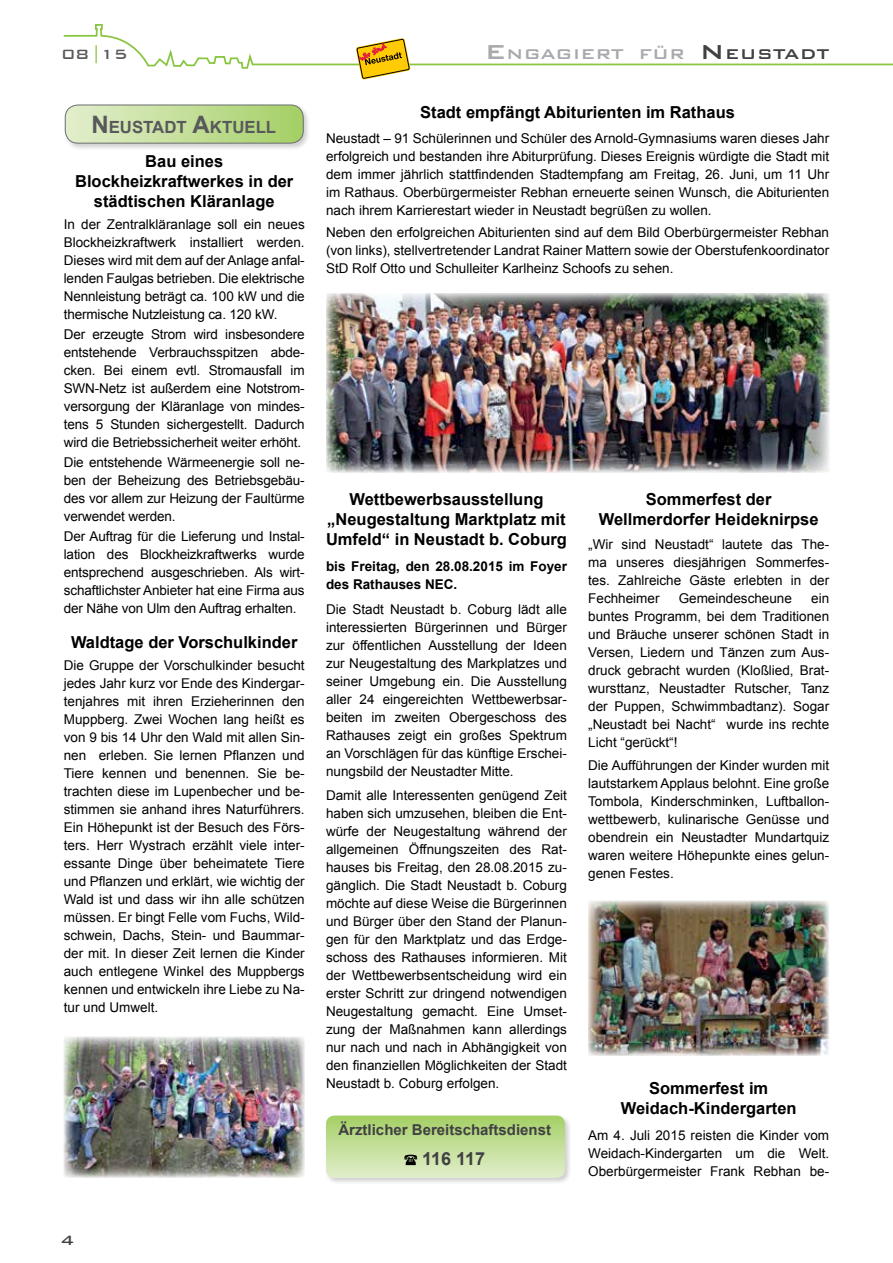
<style>
.page{position:relative;width:893px;height:1263px;background:#fff}
.page>*{position:absolute;margin:0;border:0;box-sizing:border-box;transform-origin:0 0}
.t1{font:500 18.9px "Bank Gothic BT";color:#a7a9ac;scale:1.06 1}
.t2{font:700 18px "Arial";letter-spacing:-.03em;color:#414042}
.t3{font:500 18px "Bank Gothic BT";color:#58595b}
.t4{font:500 18px "Bank Gothic BT";color:#414042}
.t5{font:700 16.8px "Arial";color:#58595b}
.t6{font:700 16.5px/19.8px "Arial";color:#000;text-align:center}
.t7{font:700 15px "Arial";color:#414042}
.t8{font:13.5px/18px "Arial";color:#000;text-align:justify}
.t9{font:700 13.5px/18px "Arial";color:#000}
.s1{color:#8dc63f}
.s2{font-size:27px}
.s3{font-size:27px;color:#414042}
.s4{color:#414042}
.s5{font-size:24px}
</style>
<div class="page">
<svg style="left:63px;top:24px;width:830px;height:45px"></svg>
<svg style="left:356px;top:38px;width:54px;height:42px"></svg>
<div style="left:64px;top:103px;width:247px;height:48px;background:#000;opacity:.2"></div>
<svg style="left:65px;top:105px;width:238px;height:38px;background:#c4de9a"></svg>
<div style="left:65px;top:105px;width:238px;height:38px;border:1px solid #6d6e71;border-radius:13px"></div>
<img style="left:64px;top:1037px;width:241px;height:141px">
<img style="left:588px;top:901px;width:241px;height:154px">
<img style="left:326px;top:293px;width:503px;height:179px">
<div style="left:324px;top:1114px;width:249px;height:72px;background:#000;opacity:.2"></div>
<svg style="left:326px;top:1115px;width:239px;height:63px;background:#c2dd99"></svg>
<h2 class="t3" style="left:62px;top:44px;width:68px">08<span class="s1">|</span>15</h2>
<h1 class="t1" style="left:485px;top:44px;width:326px"><span class="s2">E</span>ngagiert für <span class="s3">N</span> <span class="s4">eustadt</span></h1>
<p class="t5" style="left:91px;top:116px;width:186px"><span class="s5">N</span>EUSTADT <span class="s5">A</span>KTUELL</p>
<p class="t6" style="left:75px;top:152px;width:220px">Bau eines<br>Blockheizkraftwerkes in der städtischen Kläranlage</p>
<p class="t8" style="left:64px;top:215px;width:242px">In der Zentralkläranlage soll ein neues Blockheizkraftwerk installiert werden.<br>Dieses wird mit dem auf der Anlage anfal&shy;lenden Faulgas betrieben. Die elektrische Nennleistung beträgt ca. 100 kW und die thermische Nutzleistung ca. 120 kW.</p>
<p class="t8" style="left:64px;top:325px;width:242px">Der erzeugte Strom wird insbesondere entstehende Verbrauchsspitzen abde&shy;cken. Bei einem evtl. Stromausfall im SWN-Netz ist außerdem eine Notstrom&shy;versorgung der Kläranlage von mindes&shy;tens 5 Stunden sichergestellt. Dadurch wird die Betriebssicherheit weiter erhöht.</p>
<p class="t8" style="left:64px;top:454px;width:242px">Die entstehende Wärmeenergie soll ne&shy;ben der Beheizung des Betriebsgebäu&shy;des vor allem zur Heizung der Faultürme verwendet werden.</p>
<p class="t8" style="left:64px;top:528px;width:242px">Der Auftrag für die Lieferung und Instal&shy;lation des Blockheizkraftwerks wurde entsprechend ausgeschrieben. Als wirt&shy;schaftlichster Anbieter hat eine Firma aus der Nähe von Ulm den Auftrag erhalten.</p>
<p class="t6" style="left:71px;top:633px;width:228px">Waldtage der Vorschulkinder</p>
<p class="t8" style="left:64px;top:657px;width:242px">Die Gruppe der Vorschulkinder besucht jedes Jahr kurz vor Ende des Kindergar&shy;tenjahres mit ihren Erzieherinnen den Muppberg. Zwei Wochen lang heißt es von 9 bis 14 Uhr den Wald mit allen Sin&shy;nen erleben. Sie lernen Pflanzen und Tiere kennen und benennen. Sie be&shy;trachten diese im Lupenbecher und be&shy;stimmen sie anhand ihres Naturführers.<br>Ein Höhepunkt ist der Besuch des Förs&shy;ters. Herr Wystrach erzählt viele inter&shy;essante Dinge über beheimatete Tiere und Pflanzen und erklärt, wie wichtig der Wald ist und dass wir ihn alle schützen müssen. Er bingt Felle vom Fuchs, Wild&shy;schwein, Dachs, Stein- und Baummar&shy;der mit. In dieser Zeit lernen die Kinder auch entlegene Winkel des Muppbergs kennen und entwickeln ihre Liebe zu Na&shy;tur und Umwelt.</p>
<p class="t6" style="left:420px;top:103px;width:316px">Stadt empfängt Abiturienten im Rathaus</p>
<p class="t8" style="left:326px;top:129px;width:505px">Neustadt – 91 Schülerinnen und Schüler des Arnold-Gymnasiums waren dieses Jahr erfolgreich und bestanden ihre Abiturprüfung. Dieses Ereignis würdigte die Stadt mit dem immer jährlich stattfindenden Stadtempfang am Freitag, 26. Juni, um 11 Uhr im Rathaus. Oberbürgermeister Rebhan erneuerte seinen Wunsch, die Abiturienten nach ihrem Karrierestart wieder in Neustadt begrüßen zu wollen.</p>
<p class="t8" style="left:326px;top:223px;width:505px">Neben den erfolgreichen Abiturienten sind auf dem Bild Oberbürgermeister Rebhan (von links), stellvertretender Landrat Rainer Mattern sowie der Oberstufenkoordinator StD Rolf Otto und Schulleiter Karlheinz Schoofs zu sehen.</p>
<p class="t6" style="left:326px;top:490px;width:242px">Wettbewerbsausstellung „Neugestaltung Marktplatz mit<br>Umfeld“ in Neustadt b. Coburg</p>
<p class="t9" style="left:326px;top:558px;width:242px">bis Freitag, den 28.08.2015 im Foyer des Rathauses NEC.</p>
<p class="t8" style="left:326px;top:600px;width:242px">Die Stadt Neustadt b. Coburg lädt alle interessierten Bürgerinnen und Bürger zur öffentlichen Ausstellung der Ideen zur Neugestaltung des Markplatzes und seiner Umgebung ein. Die Ausstellung aller 24 eingereichten Wettbewerbsar&shy;beiten im zweiten Obergeschoss des Rathauses zeigt ein großes Spektrum an Vorschlägen für das künftige Erschei&shy;nungsbild der Neustadter Mitte.</p>
<p class="t8" style="left:326px;top:786px;width:242px">Damit alle Interessenten genügend Zeit haben sich umzusehen, bleiben die Ent&shy;würfe der Neugestaltung während der allgemeinen Öffnungszeiten des Rat&shy;hauses bis Freitag, den 28.08.2015 zu&shy;gänglich. Die Stadt Neustadt b. Coburg möchte auf diese Weise die Bürgerinnen und Bürger über den Stand der Planun&shy;gen für den Marktplatz und das Erdge&shy;schoss des Rathauses informieren. Mit der Wettbewerbsentscheidung wird ein erster Schritt zur dringend notwendigen Neugestaltung gemacht. Eine Umset&shy;zung der Maßnahmen kann allerdings nur nach und nach in Abhängigkeit von den finanziellen Möglichkeiten der Stadt Neustadt b. Coburg erfolgen.</p>
<p class="t7" style="left:338px;top:1120px;width:214px">Ärztlicher Bereitschaftsdienst</p>
<h2 class="t2" style="left:422px;top:1147px;width:65px">116 117</h2>
<p class="t6" style="left:599px;top:490px;width:221px">Sommerfest der<br>Wellmerdorfer Heideknirpse</p>
<p class="t8" style="left:588px;top:536px;width:242px">„Wir sind Neustadt“ lautete das The&shy;ma unseres diesjährigen Sommerfes&shy;tes. Zahlreiche Gäste erlebten in der Fechheimer</p>
<p class="t8" style="left:679px;top:590px;width:115px">Gemeindescheune</p>
<p class="t8" style="left:588px;top:590px;width:242px;text-indent:223px">ein buntes Programm, bei dem Traditionen und Bräuche unserer schönen Stadt in Versen, Liedern und Tänzen zum Aus&shy;druck gebracht wurden (Kloßlied, Brat&shy;wursttanz, Neustadter Rutscher, Tanz der Puppen, Schwimmbadtanz). Sogar „Neustadt bei Nacht“ wurde ins rechte Licht “gerückt“!</p>
<p class="t8" style="left:588px;top:756px;width:242px">Die Aufführungen der Kinder wurden mit lautstarkem Applaus belohnt. Eine große Tombola, Kinderschminken, Luftballon&shy;wettbewerb, kulinarische Genüsse und obendrein ein Neustadter Mundartquiz waren weitere Höhepunkte eines gelun&shy;genen Festes.</p>
<p class="t6" style="left:621px;top:1079px;width:177px">Sommerfest im<br>Weidach-Kindergarten</p>
<p class="t8" style="left:588px;top:1127px;width:242px">Am 4. Juli 2015 reisten die Kinder vom Weidach-Kindergarten um die Welt.<br>Oberbürgermeister Frank Rebhan be-</p>
<h2 class="t4" style="left:61px;top:1230px;width:15px">4</h2>
</div>
